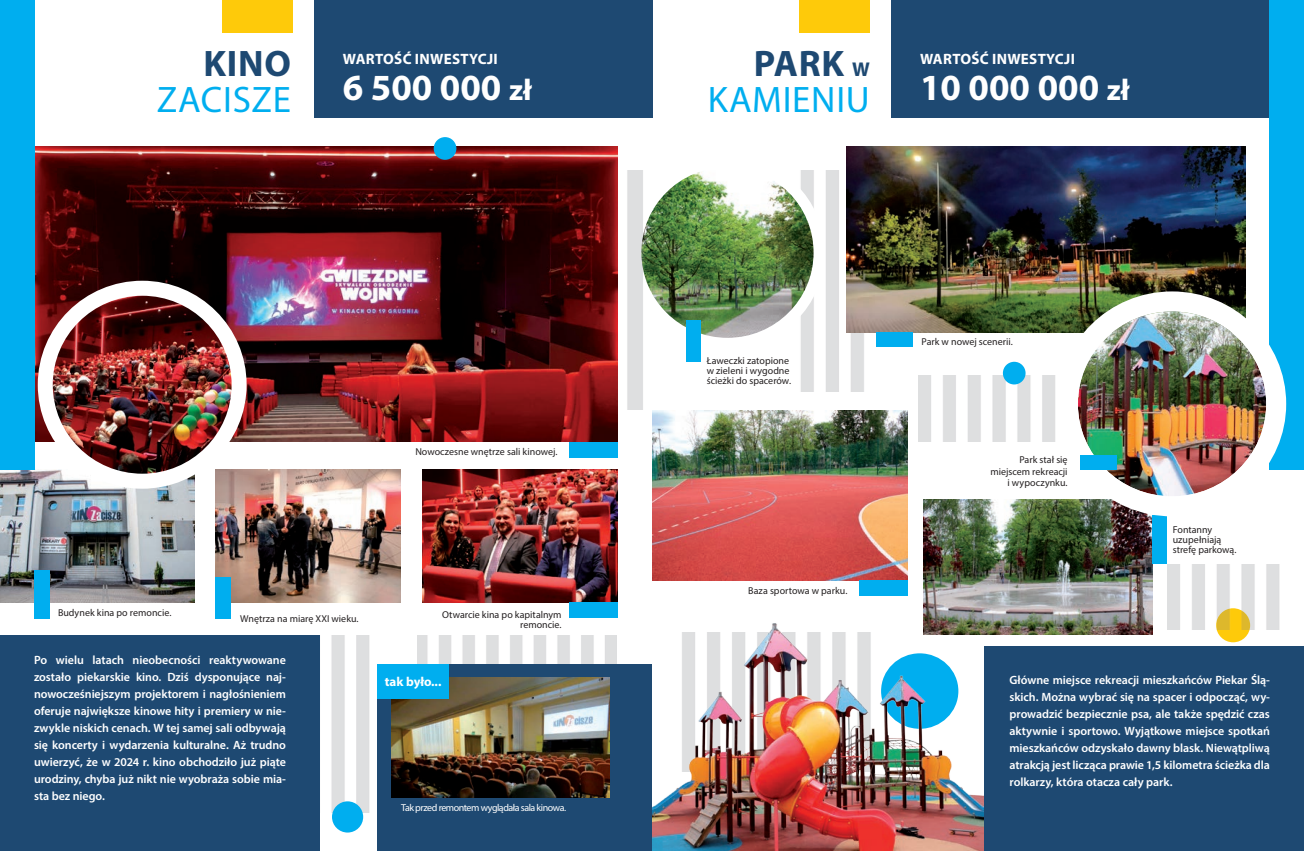
<style>
.page{position:relative;width:1304px;height:851px;background:#fff}
.page>*{position:absolute;margin:0;border:0;box-sizing:border-box;transform-origin:0 0}
.t1{font:700 37px "Myriad Pro";color:#fff}
.t2{font:37px "Myriad Pro";letter-spacing:.02em;color:#00aeef}
.t3{font:700 37px "Myriad Pro";color:#1e4972}
.t4{font:700 20px "Myriad Pro";color:#1e4972}
.t5{font:700 15px "Myriad Pro";letter-spacing:.02em;color:#fff}
.t6{font:700 13px "Myriad Pro";color:#fff}
.t7{font:600 12px/17px "Myriad Pro";letter-spacing:-.005em;color:#fff;text-align:justify}
.t8{font:10px/10px "Myriad Pro";color:#231f20}
.t9{font:10px "Myriad Pro";letter-spacing:-.045em;color:#fff}
.s1{font-size:30px}
</style>
<div class="page">
<div style="left:984px;top:646px;width:320px;height:204px;background:#1e4972"></div>
<div style="left:892px;top:0;width:378px;height:117px;background:#1e4972"></div>
<div style="left:1216px;top:608px;width:34px;height:34px;background:#feca0a;border-radius:50%"></div>
<img style="left:1167px;top:564px;width:113px;height:65px">
<img style="left:918px;top:375px;width:137px;height:66px">
<div style="left:799px;top:0;width:71px;height:32px;background:#feca0a"></div>
<img style="left:846px;top:146px;width:399px;height:186px">
<img style="left:924px;top:499px;width:228px;height:135px">
<img style="left:653px;top:411px;width:254px;height:169px">
<img style="left:653px;top:620px;width:330px;height:230px">
<div style="left:1270px;top:0;width:34px;height:469px;background:#00aeef"></div>
<div style="left:860px;top:580px;width:48px;height:16px;background:#00aeef"></div>
<div style="left:876px;top:332px;width:37px;height:14px;background:#00aeef"></div>
<div style="left:1152px;top:515px;width:14px;height:48px;background:#00aeef"></div>
<img style="left:653px;top:171px;width:161px;height:172px">
<div style="left:630px;top:156px;width:195px;height:193px;border:11px solid #fff;border-radius:50%"></div>
<div style="left:686px;top:320px;width:14px;height:41px;background:#00aeef"></div>
<img style="left:1078px;top:311px;width:187px;height:184px">
<div style="left:1058px;top:291px;width:228px;height:225px;border:20px solid #fff;border-radius:50%"></div>
<div style="left:1003px;top:362px;width:23px;height:22px;background:#00aeef;border-radius:50%"></div>
<div style="left:1080px;top:455px;width:37px;height:14px;background:#00aeef"></div>
<div style="left:314px;top:0;width:339px;height:117px;background:#1e4972"></div>
<img style="left:417px;top:635px;width:199px;height:29px">
<img style="left:331px;top:635px;width:39px;height:177px">
<img style="left:617px;top:170px;width:36px;height:240px">
<div style="left:222px;top:0;width:71px;height:32px;background:#feca0a"></div>
<img style="left:35px;top:146px;width:582px;height:296px">
<img style="left:423px;top:469px;width:195px;height:133px">
<img style="left:0;top:469px;width:194px;height:133px">
<img style="left:215px;top:469px;width:186px;height:133px">
<div style="left:0;top:0;width:35px;height:469px;background:#00aeef"></div>
<div style="left:569px;top:442px;width:48px;height:15px;background:#00aeef"></div>
<div style="left:570px;top:602px;width:48px;height:15px;background:#00aeef"></div>
<div style="left:215px;top:577px;width:16px;height:41px;background:#00aeef"></div>
<div style="left:35px;top:570px;width:15px;height:48px;background:#00aeef"></div>
<img style="left:45px;top:290px;width:194px;height:188px">
<div style="left:38px;top:281px;width:209px;height:207px;border:15px solid #fff;border-radius:50%"></div>
<div style="left:0;top:635px;width:320px;height:215px;background:#1e4972"></div>
<div style="left:378px;top:664px;width:274px;height:186px;background:#1e4972"></div>
<img style="left:391px;top:677px;width:218px;height:120px">
<div style="left:378px;top:664px;width:71px;height:34px;background:#00aeef"></div>
<div style="left:332px;top:801px;width:31px;height:31px;background:#00aeef;border-radius:50%"></div>
<div style="left:434px;top:137px;width:22px;height:23px;background:#00aeef;border-radius:50%"></div>
<h1 class="t3" style="left:204px;top:40px;width:89px">KINO</h1>
<h1 class="t2" style="left:157px;top:77px;width:136px">Zacisze</h1>
<p class="t5" style="left:343px;top:49px;width:156px">WARTOŚĆ INWESTYCJI</p>
<h1 class="t1" style="left:343px;top:64px;width:190px">6 500 000 <span class="s1">ZŁ</span></h1>
<p class="t8" style="left:415px;top:446px;width:144px">Nowoczesne wnętrze sali kinowej.</p>
<p class="t8" style="left:58px;top:607px;width:115px">Budynek kina po remoncie.</p>
<p class="t8" style="left:240px;top:613px;width:120px">Wnętrza na miarę XXI wieku.</p>
<p class="t7" style="left:34px;top:651px;width:253px">Po wielu latach nieobecności reaktywowane zostało piekarskie kino. Dziś dysponujące naj&shy;nowocześniejszym projektorem i nagłośnieniem oferuje największe kinowe hity i premiery w nie&shy;zwykle niskich cenach. W tej samej sali odbywają się koncerty i wydarzenia kulturalne. Aż trudno uwierzyć, że w 2024 r. kino obchodziło już piąte urodziny, chyba już nikt nie wyobraża sobie mia&shy;sta bez niego.</p>
<p class="t8" style="left:442px;top:609px;width:121px;text-align:right">Otwarcie kina po kapitalnym remoncie.</p>
<p class="t6" style="left:385px;top:673px;width:58px">TAK BYŁO...</p>
<p class="t9" style="left:401px;top:801px;width:166px">Tak przed remontem wyglądała sala kinowa.</p>
<h1 class="t3" style="left:754px;top:40px;width:24px">PARK</h1>
<h2 class="t4" style="left:852px;top:56px;width:19px">W</h2>
<h1 class="t2" style="left:708px;top:77px;width:164px">KAMIENIU</h1>
<p class="t5" style="left:920px;top:49px;width:156px">WARTOŚĆ INWESTYCJI</p>
<h1 class="t1" style="left:920px;top:64px;width:211px">10 000 000 <span class="s1">ZŁ</span></h1>
<p class="t8" style="left:707px;top:355px;width:86px">Ławeczki zatopione w zieleni i wygodne ścieżki do spacerów.</p>
<p class="t8" style="left:748px;top:585px;width:101px">Baza sportowa w parku.</p>
<p class="t8" style="left:921px;top:336px;width:93px">Park w nowej scenerii.</p>
<p class="t8" style="left:990px;top:454px;width:79px;line-height:11px;text-align:right">Park stał się miejscem rekreacji i wypoczynku.</p>
<p class="t8" style="left:1173px;top:524px;width:65px">Fontanny uzupełniają strefę parkową.</p>
<p class="t7" style="left:1009px;top:671px;width:262px">Główne miejsce rekreacji mieszkańców Piekar Ślą&shy;skich. Można wybrać się na spacer i odpocząć, wy&shy;prowadzić bezpiecznie psa, ale także spędzić czas aktywnie i sportowo. Wyjątkowe miejsce spotkań mieszkańców odzyskało dawny blask. Niewątpliwą atrakcją jest licząca prawie 1,5 kilometra ścieżka dla rolkarzy, która otacza cały park.</p>
</div>
